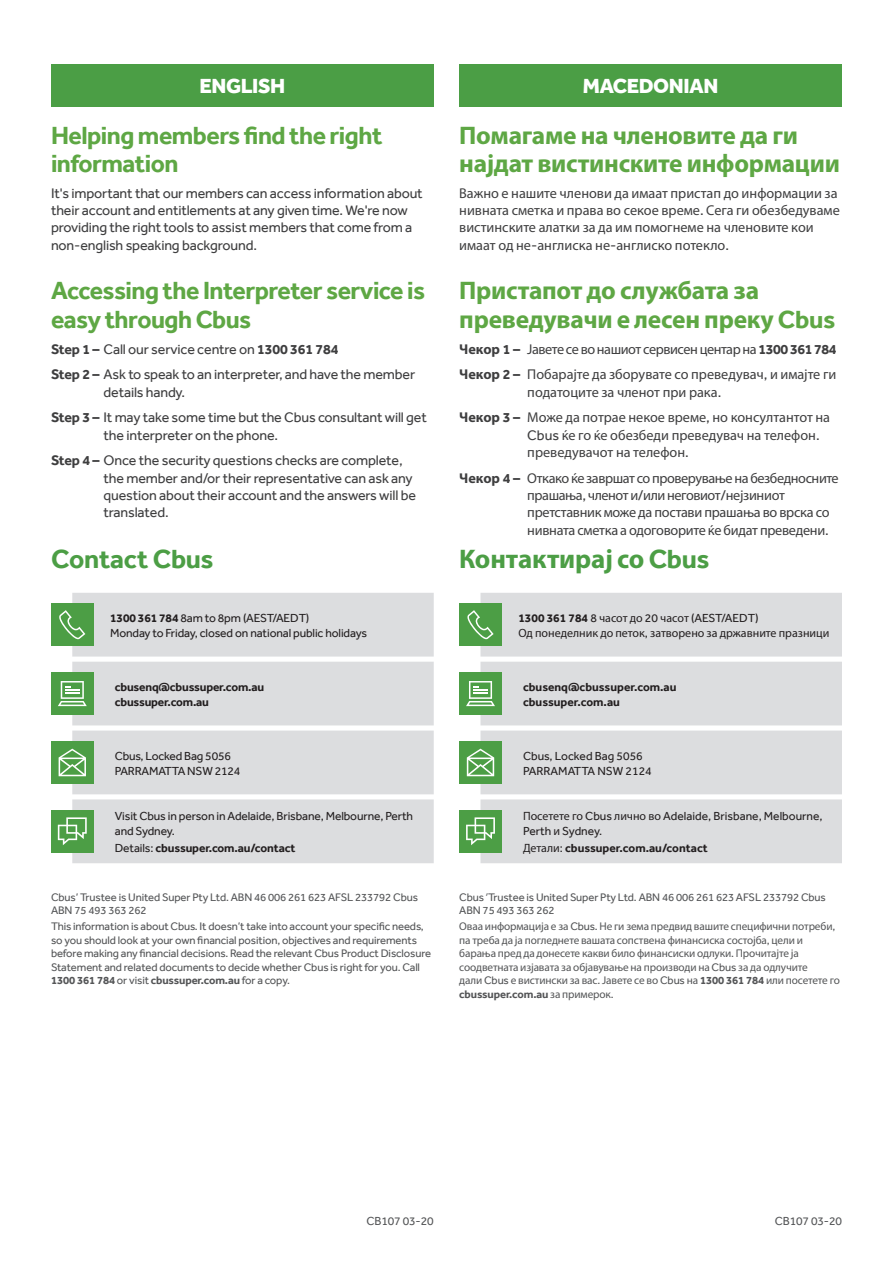
<style>
.page{position:relative;width:893px;height:1263px;background:#fff}
.page>*{position:absolute;margin:0;border:0;box-sizing:border-box;transform-origin:0 0}
.t1{font:700 27px "Myriad Pro";letter-spacing:-.005em;color:#4c9e45}
.t2{font:700 27px "Effra";letter-spacing:-.01em;color:#4c9e45}
.t3{font:700 25.5px/28.5px "Myriad Pro";letter-spacing:-.01em;color:#5ea744}
.t4{font:700 25.5px/28.5px "Effra";letter-spacing:-.02em;color:#5ea744}
.t5{font:800 21px "Effra";letter-spacing:-.02em;color:#fff}
.t6{font:14.25px/17.2px "Effra";letter-spacing:-.01em;color:#3e3e3f}
.t7{font:14.25px/17.2px "Myriad Pro";letter-spacing:-.005em;color:#3e3e3f}
.t8{font:14.25px/17.2px "Myriad Pro";letter-spacing:-.025em;color:#3e3e3f}
.t9{font:12px/15px "Effra";letter-spacing:-.01em;color:#231f20}
.t10{font:700 12px/15px "Effra";letter-spacing:-.01em;color:#231f20}
.t11{font:12px "Myriad Pro";color:#231f20}
.t12{font:12px "Effra";letter-spacing:-.01em;color:#545557}
.t13{font:11.25px/13.5px "Effra";letter-spacing:-.01em;color:#545557}
.t14{font:11.25px/13.5px "Myriad Pro";letter-spacing:-.01em;color:#545557}
.t15{font:700 11.25px "Effra";letter-spacing:-.01em;color:#545557}
.s1{font-weight:700}
.s2{font-family:"Effra"}
.s3{font-family:"Effra";font-weight:700}
.s4{font-family:"Myriad Pro"}
.s5{font-weight:400}
.s6{font-family:"Myriad Pro";font-weight:400}
</style>
<div class="page">
<div style="left:51px;top:64px;width:383px;height:42px;background:#4b9e45"></div>
<div style="left:72px;top:593px;width:362px;height:270px;background:#dcdddf"></div>
<div style="left:51px;top:603px;width:43px;height:43px;background:#4c9e45"></div>
<svg style="left:59px;top:610px;width:26px;height:29px"></svg>
<div style="left:51px;top:672px;width:43px;height:43px;background:#4c9e45"></div>
<svg style="left:58px;top:681px;width:29px;height:25px"></svg>
<div style="left:51px;top:741px;width:43px;height:43px;background:#4c9e45"></div>
<svg style="left:59px;top:749px;width:27px;height:27px"></svg>
<div style="left:51px;top:810px;width:43px;height:43px;background:#4c9e45"></div>
<svg style="left:58px;top:817px;width:29px;height:28px"></svg>
<div style="left:459px;top:64px;width:383px;height:42px;background:#4b9e45"></div>
<div style="left:480px;top:593px;width:362px;height:270px;background:#dcdddf"></div>
<div style="left:459px;top:603px;width:43px;height:43px;background:#4c9e45"></div>
<svg style="left:467px;top:610px;width:27px;height:29px"></svg>
<div style="left:459px;top:672px;width:43px;height:43px;background:#4c9e45"></div>
<svg style="left:466px;top:681px;width:29px;height:25px"></svg>
<div style="left:459px;top:741px;width:43px;height:43px;background:#4c9e45"></div>
<svg style="left:467px;top:749px;width:27px;height:27px"></svg>
<div style="left:459px;top:810px;width:43px;height:43px;background:#4c9e45"></div>
<svg style="left:466px;top:817px;width:29px;height:28px"></svg>
<h3 class="t5" style="left:200px;top:73px;width:87px">ENGLISH</h3>
<h3 class="t5" style="left:583px;top:73px;width:137px">MACEDONIAN</h3>
<h2 class="t4" style="left:51px;top:120px;width:333px">Helping members find the right information</h2>
<p class="t6" style="left:51px;top:184px;width:373px">It's important that our members can access information about their account and entitlements at any given time. We're now providing the right tools to assist members that come from a non-english speaking background.</p>
<h2 class="t4" style="left:51px;top:276px;width:376px">Accessing the Interpreter service is easy through Cbus</h2>
<p class="t6" style="left:51px;top:336px;width:366px;line-height:25.8px"><span class="s1">Step 1 –</span> Call our service centre on <span class="s1">1300 361 784<br>Step 2 –</span> Ask to speak to an interpreter, and have the member</p>
<p class="t6" style="left:51px;top:379px;width:377px;line-height:25.8px;text-indent:52px">details handy.<br><span class="s1">Step 3 –</span> It may take some time but the Cbus consultant will get</p>
<p class="t6" style="left:51px;top:422px;width:353px;line-height:25.8px;text-indent:52px">the interpreter on the phone.<br><span class="s1">Step 4 –</span> Once the security questions checks are complete,</p>
<p class="t6" style="left:104px;top:469px;width:314px">the member and/or their representative can ask any question about their account and the answers will be translated.</p>
<h2 class="t3" style="left:459px;top:120px;width:382px">Помагаме на членовите да ги најдат вистинските информации</h2>
<p class="t7" style="left:459px;top:184px;width:382px">Важно е нашите членови да имаат пристап до информации за нивната сметка и права во секое време<span class="s2">.</span> Сега ги обезбедуваме вистинските алатки за да им помогнеме на членовите кои имаат од не<span class="s2">-</span>англиска не<span class="s2">-</span>англиско потекло<span class="s2">.</span></p>
<h2 class="t3" style="left:459px;top:276px;width:378px">Пристапот до службата за преведувачи е лесен преку <span class="s2">Cbus</span></h2>
<p class="t7" style="left:459px;top:336px;width:379px;line-height:25.8px"><span class="s1">Чекор</span> <span class="s3">1 –</span> Јаветесевонашиот сервисенцентарна<span class="s3">1300 361 784<br></span><span class="s1">Чекор</span> <span class="s3">2 –</span> Побарајте да зборувате со преведувач<span class="s2">,</span> и имајте ги</p>
<p class="t7" style="left:459px;top:379px;width:372px;line-height:25.8px;text-indent:68px">податоците за членот при рака<span class="s2">.<br></span><span class="s1">Чекор</span> <span class="s3">3 –</span> Може да потрае некое време<span class="s2">,</span> но консултантот на</p>
<p class="t7" style="left:527px;top:426px;width:294px"><span class="s2">Cbus</span> ќе го ќе обезбеди преведувач на телефон<span class="s2">. </span>преведувачот на телефон<span class="s2">.</span></p>
<p class="t8" style="left:527px;top:469px;width:313px;text-indent:-68px"><span class="s1">Чекор</span> <span class="s3">4 –</span> Откакоќезавршат сопроверувањенабезбедносните прашања<span class="s2">,</span> членоти<span class="s2">/</span>илинеговиот<span class="s2">/</span>нејзиниот претставник може да постави прашања во врска со нивната сметка а одоговорите ќе бидат преведени<span class="s2">.</span></p>
<h1 class="t2" style="left:51px;top:542px;width:164px">Contact Cbus</h1>
<h1 class="t1" style="left:459px;top:541px;width:252px">Контактирај со <span class="s2">Cbus</span></h1>
<p class="t9" style="left:110px;top:610px;width:258px"><span class="s1">1300 361 784</span> 8am to 8pm (AEST/AEDT)<br>Monday to Friday, closed on national public holidays</p>
<p class="t9" style="left:518px;top:610px;width:242px"><span class="s1">1300 361 784</span> 8 <span class="s4">часот до</span> 20 <span class="s4">часот</span> (AEST/AEDT)</p>
<p class="t11" style="left:518px;top:625px;width:313px">Од понеделник до петок<span class="s2">,</span> затворено за државните празници</p>
<p class="t10" style="left:115px;top:679px;width:151px">cbusenq@cbussuper.com.au cbussuper.com.au</p>
<p class="t10" style="left:523px;top:679px;width:155px">cbusenq@cbussuper.com.au cbussuper.com.au</p>
<p class="t9" style="left:115px;top:748px;width:127px">Cbus, Locked Bag 5056<br>PARRAMATTA NSW 2124</p>
<p class="t9" style="left:115px;top:808px;width:300px">Visit Cbus in person in Adelaide, Brisbane, Melbourne, Perth and Sydney.</p>
<p class="t10" style="left:115px;top:840px;width:182px"><span class="s5">Details:</span> cbussuper.com.au/contact</p>
<p class="t13" style="left:51px;top:890px;width:369px">Cbus’ Trustee is United Super Pty Ltd. ABN 46 006 261 623 AFSL 233792 Cbus<br>ABN 75 493 363 262</p>
<p class="t13" style="left:51px;top:919px;width:382px">This information is about Cbus. It doesn’t take into account your specific needs, so you should look at your own financial position, objectives and requirements before making any financial decisions. Read the relevant Cbus Product Disclosure Statement and related documents to decide whether Cbus is right for you. Call <span class="s1">1300 361 784</span> or visit <span class="s1">cbussuper.com.au</span> for a copy.</p>
<p class="t9" style="left:523px;top:748px;width:130px">Cbus, Locked Bag 5056<br>PARRAMATTA NSW 2124</p>
<p class="t9" style="left:523px;top:808px;width:301px"><span class="s4">Посетете го</span> Cbus <span class="s4">лично во</span> Adelaide, Brisbane, Melbourne,<br>Perth <span class="s4">и</span> Sydney.</p>
<p class="t10" style="left:523px;top:840px;width:186px"><span class="s6">Детали</span><span class="s5">:</span> cbussuper.com.au/contact</p>
<p class="t13" style="left:459px;top:890px;width:368px">Cbus <span class="s4">’</span>Trustee is United Super Pty Ltd. ABN 46 006 261 623 AFSL 233792 Cbus<br>ABN 75 493 363 262</p>
<p class="t14" style="left:459px;top:919px;width:382px">Оваа информација е за <span class="s2">Cbus.</span> Не ги зема предвид вашите специфични потреби<span class="s2">, </span>па треба да ја погледнете вашата сопствена финансиска состојба<span class="s2">,</span> цели и барања пред да донесете какви било финансиски одлуки<span class="s2">.</span> Прочитајте ја соодветната изјавата за објавување на производи на <span class="s2">Cbus</span> за да одлучите<br>дали <span class="s2">Cbus</span> е вистински за вас<span class="s2">.</span> Јавете се во <span class="s2">Cbus</span> на <span class="s3">1300 361 784</span> или посетете го</p>
<p class="t15" style="left:459px;top:987px;width:156px">cbussuper.com.au <span class="s6">за примерок</span><span class="s5">.</span></p>
<p class="t12" style="left:366px;top:1214px;width:69px">CB107 03-20</p>
<p class="t12" style="left:775px;top:1214px;width:69px">CB107 03-20</p>
</div>
